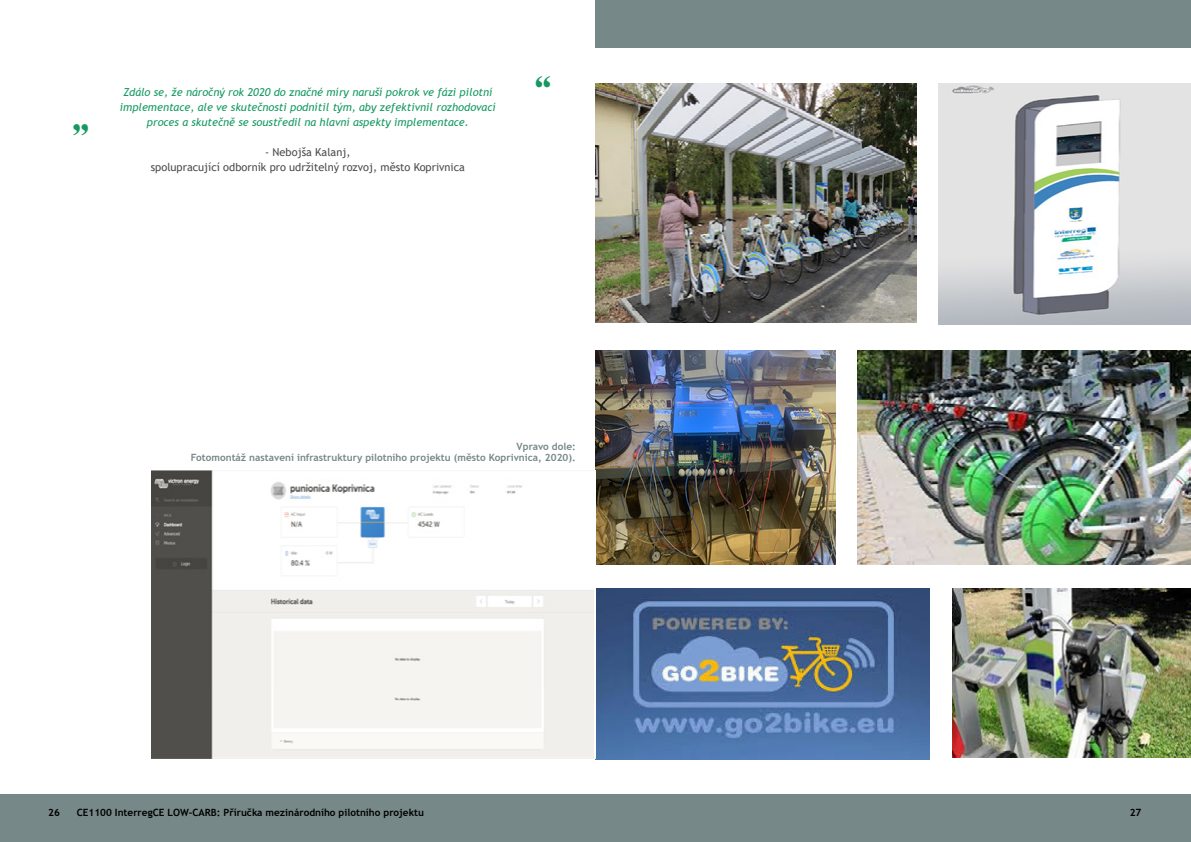
<style>
.page{position:relative;width:1191px;height:842px;background:#fff}
.page>*{position:absolute;margin:0;border:0;box-sizing:border-box;transform-origin:0 0}
.t1{font:42px "Engravers";color:#159961}
.t2{font:italic 11px/15px "Trebuchet MS";color:#159961;text-align:center}
.t3{font:11px/15px "Trebuchet MS";color:#4c4c4e;text-align:center}
.t4{font:700 10px/11px "Trebuchet MS";color:#768888;text-align:right}
.t5{font:700 10px "Trebuchet MS";color:#000}
</style>
<div class="page">
<div style="left:595px;top:0;width:596px;height:48px;background:#768888"></div>
<img style="left:596px;top:350px;width:240px;height:215px">
<img style="left:596px;top:84px;width:320px;height:238px">
<img style="left:952px;top:589px;width:239px;height:168px">
<img style="left:595px;top:589px;width:334px;height:170px">
<img style="left:938px;top:84px;width:253px;height:241px">
<img style="left:857px;top:350px;width:334px;height:215px">
<img style="left:152px;top:470px;width:443px;height:217px">
<img style="left:152px;top:687px;width:442px;height:72px">
<div style="left:0;top:794px;width:1191px;height:48px;background:#768888"></div>
<h1 class="t1" style="left:68px;top:113px;width:26px">"</h1>
<p class="t2" style="left:120px;top:85px;width:377px">Zdálo se, že náročný rok 2020 do značné míry naruší pokrok ve fázi pilotní implementace, ale ve skutečnosti podnítil tým, aby zefektivnil rozhodovací proces a skutečně se soustředil na hlavní aspekty implementace.</p>
<p class="t3" style="left:151px;top:145px;width:315px">- Nebojša Kalanj,<br>spolupracující odborník pro udržitelný rozvoj, město Koprivnica</p>
<h1 class="t1" style="left:530px;top:66px;width:26px">“</h1>
<p class="t4" style="left:191px;top:441px;width:386px">Vpravo dole:<br>Fotomontáž nastavení infrastruktury pilotního projektu (město Koprivnica, 2020).</p>
<p class="t5" style="left:48px;top:806px;width:13px">26</p>
<p class="t5" style="left:77px;top:806px;width:349px">CE1100 InterregCE LOW-CARB: Příručka mezinárodního pilotního projektu</p>
<p class="t5" style="left:1129px;top:806px;width:13px">27</p>
</div>
